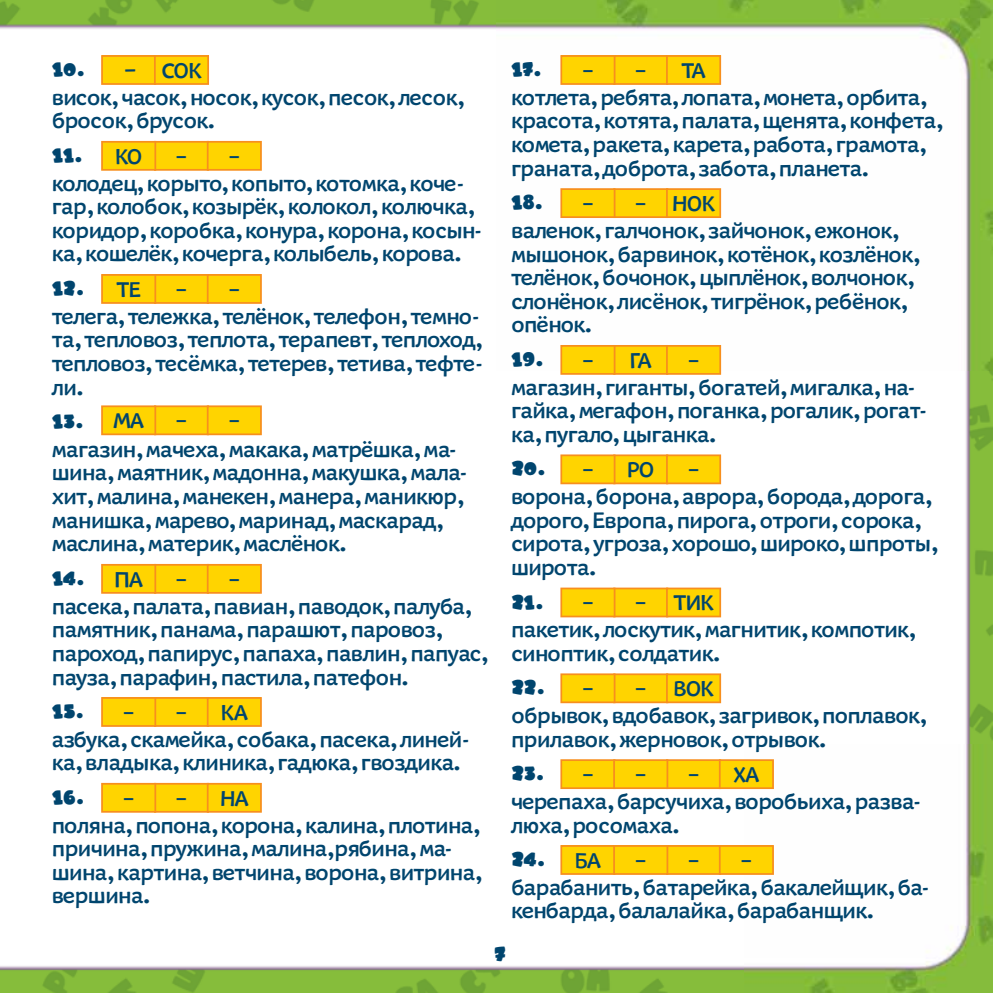
<style>
.page{position:relative;width:993px;height:993px;background:#fff}
.page>*{position:absolute;margin:0;border:0;box-sizing:border-box;transform-origin:0 0}
.t1{font:22.75px "Soyuzfont Black Rounded";color:#00456e}
.t2{font:22.05px/23.6px "Kiddy";color:#00456e}
.t3{font:22.05px "Soyuzfont Black Rounded";color:#00456e}
.t4{font:21px "Kiddy";color:#00456e}
.t5{font:700 21px "Myriad Pro";color:#00456e}
.s1{font-family:"Soyuzfont Black Rounded";font-size:22.05px}
.s2{font-family:"Kiddy";font-size:21px}
.s3{font-family:"Myriad Pro";font-weight:700}
.s4{font-family:"Myriad Pro";font-weight:700;font-size:21px}
</style>
<div class="page">
<img style="left:0;top:0;width:992px;height:992px">
<svg style="left:101px;top:55px;width:108px;height:30px;background:#fdc906"></svg>
<svg style="left:101px;top:141px;width:161px;height:30px;background:#fdc907"></svg>
<svg style="left:101px;top:274px;width:161px;height:30px;background:#fdc906"></svg>
<svg style="left:101px;top:405px;width:161px;height:30px;background:#fdca08"></svg>
<svg style="left:101px;top:563px;width:161px;height:30px;background:#fdcc0c"></svg>
<svg style="left:101px;top:696px;width:161px;height:30px;background:#fdcc0c"></svg>
<svg style="left:101px;top:782px;width:161px;height:30px;background:#fdcc0c"></svg>
<svg style="left:560px;top:55px;width:160px;height:30px;background:#fdc906"></svg>
<svg style="left:560px;top:188px;width:160px;height:30px;background:#fdca06"></svg>
<svg style="left:560px;top:345px;width:160px;height:29px;background:#fdcb04"></svg>
<svg style="left:560px;top:454px;width:160px;height:30px;background:#fdca08"></svg>
<svg style="left:560px;top:587px;width:160px;height:30px;background:#fdcb09"></svg>
<svg style="left:560px;top:673px;width:160px;height:30px;background:#fdca08"></svg>
<svg style="left:560px;top:759px;width:213px;height:29px;background:#fdcc06"></svg>
<svg style="left:560px;top:844px;width:213px;height:30px;background:#fdcd0c"></svg>
<p class="t4" style="left:52px;top:59px;width:150px"><span class="s1">10.</span> – СОК</p>
<p class="t2" style="left:52px;top:86px;width:414px">висок, часок, носок, кусок, песок, лесок, бросок, брусок.</p>
<p class="t3" style="left:52px;top:143px;width:91px">11. <span class="s2">КО</span></p>
<p class="t5" style="left:176px;top:143px;width:65px">– –</p>
<p class="t2" style="left:52px;top:172px;width:431px">колодец, корыто, копыто, котомка, коче&shy;гар, колобок, козырёк, колокол, колючка, коридор, коробка, конура, корона, косын&shy;ка, кошелёк, кочерга, колыбель, корова.</p>
<p class="t3" style="left:52px;top:276px;width:90px">12. <sub>ТЕ</sub></p>
<p class="t5" style="left:176px;top:276px;width:65px">– –</p>
<p class="t2" style="left:52px;top:305px;width:432px">телега, тележка, телёнок, телефон, темно&shy;та, тепловоз, теплота, терапевт, теплоход, тепловоз, тесёмка, тетерев, тетива, тефте&shy;ли.</p>
<p class="t3" style="left:52px;top:409px;width:93px">13. <span class="s2">МА</span></p>
<p class="t5" style="left:176px;top:407px;width:65px">– –</p>
<p class="t2" style="left:52px;top:438px;width:417px">магазин, мачеха, макака, матрёшка, ма&shy;шина, маятник, мадонна, макушка, мала&shy;хит, малина, манекен, манера, маникюр, манишка, марево, маринад, маскарад, маслина, материк, маслёнок.</p>
<p class="t3" style="left:52px;top:566px;width:92px">14. <sub>ПА</sub></p>
<p class="t5" style="left:176px;top:565px;width:65px">– –</p>
<p class="t2" style="left:52px;top:594px;width:438px">пасека, палата, павиан, паводок, палуба, памятник, панама, парашют, паровоз, пароход, папирус, папаха, павлин, папуас, пауза, парафин, пастила, патефон.</p>
<p class="t3" style="left:52px;top:699px;width:83px">15. <sub>–</sub></p>
<p class="t4" style="left:176px;top:700px;width:73px"><span class="s3">–</span> КА</p>
<p class="t2" style="left:52px;top:727px;width:419px">азбука, скамейка, собака, пасека, линей&shy;ка, владыка, клиника, гадюка, гвоздика.</p>
<p class="t3" style="left:52px;top:784px;width:83px">16. <span class="s4">–</span></p>
<p class="t4" style="left:176px;top:786px;width:73px"><span class="s3">–</span> НА</p>
<p class="t2" style="left:52px;top:813px;width:432px">поляна, попона, корона, калина, плотина, причина, пружина, малина,рябина, ма&shy;шина, картина, ветчина, ворона, витрина, вершина.</p>
<p class="t3" style="left:511px;top:57px;width:83px">17. <sub>–</sub></p>
<p class="t4" style="left:635px;top:59px;width:71px"><span class="s3">–</span> ТА</p>
<p class="t2" style="left:511px;top:86px;width:434px">котлета, ребята, лопата, монета, орбита, красота, котята, палата, щенята, конфета, комета, ракета, карета, работа, грамота, граната, доброта, забота, планета.</p>
<p class="t3" style="left:511px;top:190px;width:83px">18. <sub>–</sub></p>
<p class="t4" style="left:635px;top:192px;width:81px"><span class="s3">–</span> НОК</p>
<p class="t2" style="left:511px;top:219px;width:411px">валенок, галчонок, зайчонок, ежонок, мышонок, барвинок, котёнок, козлёнок, телёнок, бочонок, цыплёнок, волчонок, слонёнок, лисёнок, тигрёнок, ребёнок, опёнок.</p>
<p class="t3" style="left:511px;top:347px;width:83px">19. <sub>–</sub></p>
<p class="t4" style="left:630px;top:349px;width:22px">ГА</p>
<p class="t5" style="left:688px;top:347px;width:12px">–</p>
<p class="t2" style="left:511px;top:376px;width:417px">магазин, гиганты, богатей, мигалка, на&shy;гайка, мегафон, поганка, рогалик, рогат&shy;ка, пугало, цыганка.</p>
<p class="t3" style="left:511px;top:456px;width:83px">20. <sub>–</sub></p>
<p class="t4" style="left:627px;top:458px;width:28px">РО</p>
<p class="t5" style="left:688px;top:456px;width:12px">–</p>
<p class="t2" style="left:511px;top:485px;width:428px">ворона, борона, аврора, борода, дорога, дорого, Европа, пирога, отроги, сорока, сирота, угроза, хорошо, широко, шпроты, широта.</p>
<p class="t3" style="left:511px;top:589px;width:83px">21. <sub>–</sub></p>
<p class="t4" style="left:635px;top:591px;width:79px"><span class="s3">–</span> ТИК</p>
<p class="t2" style="left:511px;top:618px;width:406px">пакетик, лоскутик, магнитик, компотик, синоптик, солдатик.</p>
<p class="t3" style="left:511px;top:675px;width:83px">22. <span class="s4">–</span></p>
<p class="t4" style="left:635px;top:677px;width:79px"><span class="s3">–</span> ВОК</p>
<p class="t2" style="left:511px;top:704px;width:417px">обрывок, вдобавок, загривок, поплавок, прилавок, жерновок, отрывок.</p>
<p class="t3" style="left:511px;top:761px;width:83px">23. <span class="s4">–</span></p>
<p class="t5" style="left:635px;top:761px;width:65px">– –</p>
<p class="t4" style="left:733px;top:762px;width:27px">ХА</p>
<p class="t2" style="left:511px;top:789px;width:411px">черепаха, барсучиха, воробьиха, разва&shy;люха, росомаха.</p>
<p class="t3" style="left:511px;top:846px;width:91px">24. <sub>БА</sub></p>
<p class="t5" style="left:635px;top:846px;width:65px">– –</p>
<p class="t5" style="left:741px;top:846px;width:12px">–</p>
<p class="t2" style="left:511px;top:875px;width:419px">барабанить, батарейка, бакалейщик, ба&shy;кенбарда, балалайка, барабанщик.</p>
<p class="t1" style="left:494px;top:940px;width:13px">7</p>
</div>
